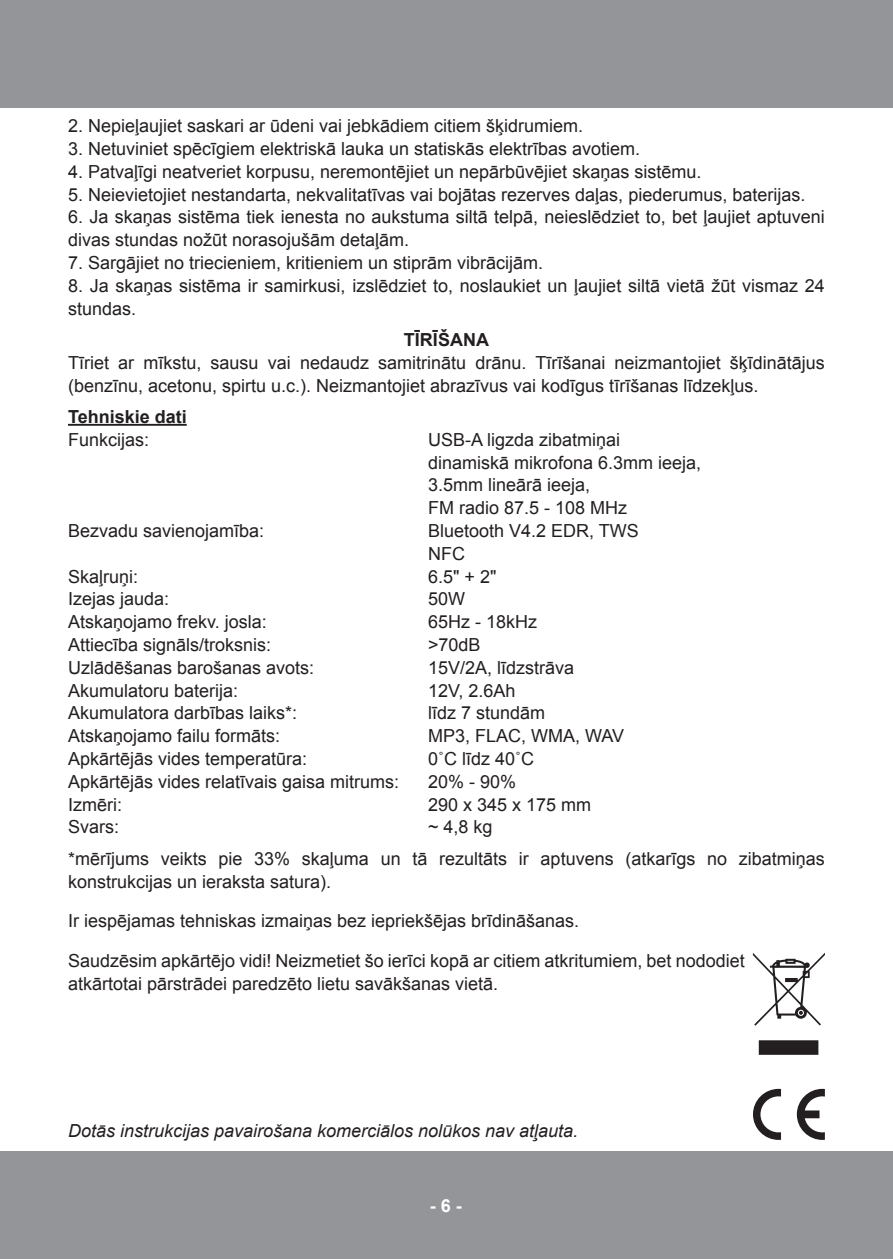
<style>
.page{position:relative;width:893px;height:1259px;background:#fff}
.page>*{position:absolute;margin:0;border:0;box-sizing:border-box;transform-origin:0 0}
.t1{font:18px/22.8px "Arial";color:#231f20}
.t2{font:italic 18px "Arial";color:#231f20}
.t3{font:700 18px "Arial";color:#231f20}
.t4{font:700 18px "Arial";color:#fff}
</style>
<div class="page">
<div style="left:0;top:0;width:893px;height:108px;background:#939598"></div>
<div style="left:0;top:1151px;width:893px;height:108px;background:#939598"></div>
<hr style="left:68px;top:424px;width:119px;height:2px;background:#231f20">
<svg style="left:753px;top:1089px;width:28px;height:51px"></svg>
<svg style="left:797px;top:1089px;width:28px;height:51px"></svg>
<svg style="left:759px;top:1040px;width:59px;height:14px"></svg>
<svg style="left:753px;top:952px;width:72px;height:73px"></svg>
<p class="t1" style="left:68px;top:115px;width:517px">2. Nepieļaujiet saskari ar ūdeni vai jebkādiem citiem šķidrumiem.</p>
<p class="t1" style="left:68px;top:137px;width:574px">3. Netuviniet spēcīgiem elektriskā lauka un statiskās elektrības avotiem.</p>
<p class="t1" style="left:68px;top:160px;width:635px">4. Patvaļīgi neatveriet korpusu, neremontējiet un nepārbūvējiet skaņas sistēmu.</p>
<p class="t1" style="left:68px;top:183px;width:739px">5. Neievietojiet nestandarta, nekvalitatīvas vai bojātas rezerves daļas, piederumus, baterijas.</p>
<p class="t1" style="left:68px;top:206px;width:758px">6. Ja skaņas sistēma tiek ienesta no aukstuma siltā telpā, neieslēdziet to, bet ļaujiet aptuveni divas stundas nožūt norasojušām detaļām.</p>
<p class="t1" style="left:68px;top:251px;width:477px">7. Sargājiet no triecieniem, kritieniem un stiprām vibrācijām.</p>
<p class="t1" style="left:68px;top:274px;width:758px">8. Ja skaņas sistēma ir samirkusi, izslēdziet to, noslaukiet un ļaujiet siltā vietā žūt vismaz 24 stundas.</p>
<p class="t3" style="left:404px;top:328px;width:86px">TĪRĪŠANA</p>
<p class="t1" style="left:68px;top:351px;width:758px">Tīriet ar mīkstu, sausu vai nedaudz samitrinātu drānu. Tīrīšanai neizmantojiet šķīdinātājus (benzīnu, acetonu, spirtu u.c.). Neizmantojiet abrazīvus vai kodīgus tīrīšanas līdzekļus.</p>
<p class="t3" style="left:68px;top:405px;width:120px">Tehniskie dati</p>
<p class="t1" style="left:68px;top:428px;width:83px">Funkcijas:</p>
<p class="t1" style="left:428px;top:428px;width:194px">USB-A ligzda zibatmiņai</p>
<p class="t1" style="left:428px;top:451px;width:275px">dinamiskā mikrofona 6.3mm ieeja,</p>
<p class="t1" style="left:428px;top:474px;width:164px">3.5mm lineārā ieeja,</p>
<p class="t1" style="left:428px;top:496px;width:201px">FM radio 87.5 - 108 MHz</p>
<p class="t1" style="left:68px;top:519px;width:198px">Bezvadu savienojamība:</p>
<p class="t1" style="left:428px;top:519px;width:212px">Bluetooth V4.2 EDR, TWS</p>
<p class="t1" style="left:428px;top:542px;width:38px">NFC</p>
<p class="t1" style="left:68px;top:565px;width:72px">Skaļruņi:</p>
<p class="t1" style="left:428px;top:565px;width:70px">6.5" + 2"</p>
<p class="t1" style="left:68px;top:588px;width:103px">Izejas jauda:</p>
<p class="t1" style="left:428px;top:588px;width:39px">50W</p>
<p class="t1" style="left:68px;top:610px;width:200px">Atskaņojamo frekv. josla:</p>
<p class="t1" style="left:428px;top:610px;width:111px">65Hz - 18kHz</p>
<p class="t1" style="left:68px;top:633px;width:205px">Attiecība signāls/troksnis:</p>
<p class="t1" style="left:428px;top:633px;width:54px">&gt;70dB</p>
<p class="t1" style="left:68px;top:656px;width:248px">Uzlādēšanas barošanas avots:</p>
<p class="t1" style="left:428px;top:656px;width:148px">15V/2A, līdzstrāva</p>
<p class="t1" style="left:68px;top:679px;width:172px">Akumulatoru baterija:</p>
<p class="t1" style="left:428px;top:679px;width:89px">12V, 2.6Ah</p>
<p class="t1" style="left:68px;top:702px;width:231px">Akumulatora darbības laiks*:</p>
<p class="t1" style="left:428px;top:702px;width:119px">līdz 7 stundām</p>
<p class="t1" style="left:68px;top:724px;width:214px">Atskaņojamo failu formāts:</p>
<p class="t1" style="left:428px;top:724px;width:198px">MP3, FLAC, WMA, WAV</p>
<p class="t1" style="left:68px;top:747px;width:241px">Apkārtējās vides temperatūra:</p>
<p class="t1" style="left:428px;top:747px;width:108px">0˚C līdz 40˚C</p>
<p class="t1" style="left:68px;top:770px;width:333px">Apkārtējās vides relatīvais gaisa mitrums:</p>
<p class="t1" style="left:428px;top:770px;width:90px">20% - 90%</p>
<p class="t1" style="left:68px;top:793px;width:55px">Izmēri:</p>
<p class="t1" style="left:428px;top:793px;width:165px">290 x 345 x 175 mm</p>
<p class="t1" style="left:68px;top:816px;width:53px">Svars:</p>
<p class="t1" style="left:428px;top:816px;width:66px">~ 4,8 kg</p>
<p class="t1" style="left:68px;top:847px;width:758px">*mērījums veikts pie 33% skaļuma un tā rezultāts ir aptuvens (atkarīgs no zibatmiņas konstrukcijas un ieraksta satura).</p>
<p class="t1" style="left:68px;top:910px;width:513px">Ir iespējamas tehniskas izmaiņas bez iepriekšējas brīdināšanas.</p>
<p class="t1" style="left:68px;top:949px;width:678px">Saudzēsim apkārtējo vidi! Neizmetiet šo ierīci kopā ar citiem atkritumiem, bet nododiet atkārtotai pārstrādei paredzēto lietu savākšanas vietā.</p>
<p class="t2" style="left:68px;top:1119px;width:512px">Dotās instrukcijas pavairošana komerciālos nolūkos nav atļauta.</p>
<p class="t4" style="left:430px;top:1193px;width:34px">- 6 -</p>
</div>
